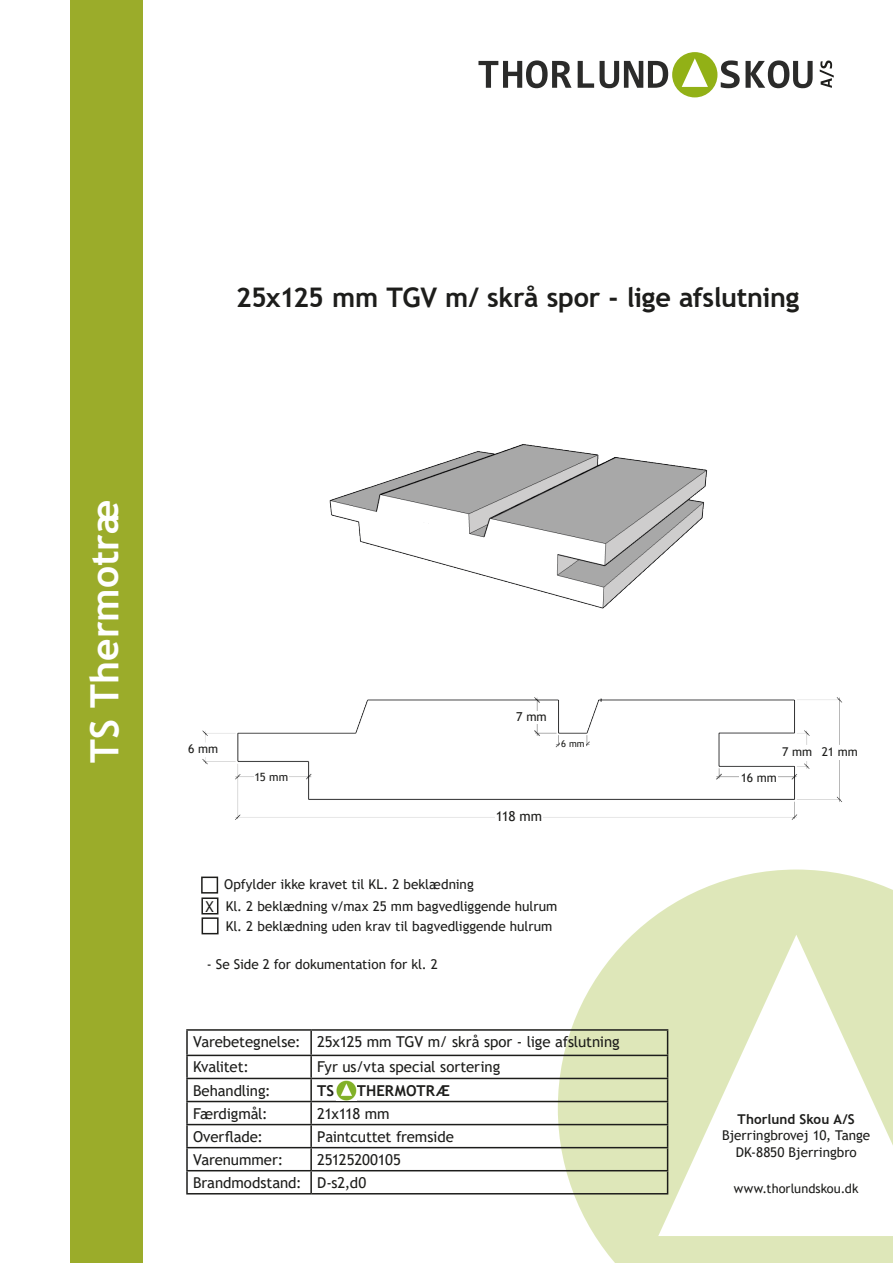
<style>
.page{position:relative;width:893px;height:1263px;background:#fff}
.page>*{position:absolute;margin:0;border:0;box-sizing:border-box;transform-origin:0 0}
.t1{font:700 39px "Trebuchet MS";color:#fff}
.Profil_navn{font:700 27px "Trebuchet MS";letter-spacing:-.015em;color:#1d1d1b}
.Profil_info{font:15px "Trebuchet MS";letter-spacing:-.01em;color:#1d1d1b}
.Profil_info-2{font:700 15px "Trebuchet MS";letter-spacing:.005em;color:#1d1d1b}
.Profil_info-3{font:15px "Trebuchet MS";letter-spacing:-.045em;color:#1d1d1b}
.Profil_info-4{font:13.65px "Trebuchet MS";color:#1d1d1b}
.Profil_info-5{font:13.5px/16.2px "Trebuchet MS";color:#1d1d1b;text-align:center}
.t2{font:700 13.5px "Trebuchet MS";letter-spacing:.005em;color:#1d1d1b}
.t3{font:12.75px "Trebuchet MS";letter-spacing:.005em;color:#1d1d1b}
.Profil_info-6{font:12.3px "Trebuchet MS";color:#1d1d1b}
.Profil_info-7{font:12.15px "Trebuchet MS";letter-spacing:.005em;color:#1d1d1b}
.Profil_info-8{font:11.4px "Trebuchet MS";color:#1d1d1b}
.Profil_info-9{font:9.45px "Trebuchet MS";color:#1d1d1b}
</style>
<div class="page">
<svg style="left:558px;top:869px;width:335px;height:394px;fill:#dee7b9"></svg>
<svg style="left:658px;top:935px;width:235px;height:301px"></svg>
<div style="left:70px;top:0;width:72px;height:1263px;background:#9bac2a"></div>
<div style="left:672px;top:52px;width:45px;height:45px;background:#92b116;border-radius:50%"></div>
<svg style="left:478px;top:60px;width:94px;height:28px"></svg>
<svg style="left:578px;top:61px;width:16px;height:27px"></svg>
<svg style="left:600px;top:61px;width:68px;height:27px"></svg>
<svg style="left:721px;top:60px;width:92px;height:28px"></svg>
<svg style="left:820px;top:61px;width:14px;height:27px"></svg>
<svg style="left:682px;top:58px;width:26px;height:29px"></svg>
<img style="left:202px;top:697px;width:641px;height:123px">
<hr style="left:186px;top:1029px;width:125px;height:2px;background:#1d1d1b">
<hr style="left:186px;top:1031px;width:2px;height:24px;background:#1d1d1b">
<hr style="left:311px;top:1029px;width:357px;height:2px;background:#1d1d1b">
<hr style="left:310px;top:1031px;width:2px;height:24px;background:#1d1d1b">
<hr style="left:186px;top:1055px;width:125px;height:1px;background:#1d1d1b">
<hr style="left:186px;top:1056px;width:2px;height:22px;background:#1d1d1b">
<hr style="left:311px;top:1055px;width:357px;height:1px;background:#1d1d1b">
<hr style="left:310px;top:1056px;width:2px;height:22px;background:#1d1d1b">
<hr style="left:186px;top:1078px;width:125px;height:1px;background:#1d1d1b">
<hr style="left:186px;top:1079px;width:2px;height:22px;background:#1d1d1b">
<hr style="left:311px;top:1078px;width:357px;height:1px;background:#1d1d1b">
<hr style="left:310px;top:1079px;width:2px;height:22px;background:#1d1d1b">
<hr style="left:186px;top:1101px;width:125px;height:1px;background:#1d1d1b">
<hr style="left:186px;top:1102px;width:2px;height:22px;background:#1d1d1b">
<hr style="left:311px;top:1101px;width:357px;height:1px;background:#1d1d1b">
<hr style="left:310px;top:1102px;width:2px;height:22px;background:#1d1d1b">
<hr style="left:186px;top:1124px;width:125px;height:1px;background:#1d1d1b">
<hr style="left:186px;top:1125px;width:2px;height:22px;background:#1d1d1b">
<hr style="left:311px;top:1124px;width:357px;height:1px;background:#1d1d1b">
<hr style="left:310px;top:1125px;width:2px;height:22px;background:#1d1d1b">
<hr style="left:186px;top:1147px;width:125px;height:1px;background:#1d1d1b">
<hr style="left:186px;top:1148px;width:2px;height:22px;background:#1d1d1b">
<hr style="left:311px;top:1147px;width:357px;height:1px;background:#1d1d1b">
<hr style="left:310px;top:1148px;width:2px;height:22px;background:#1d1d1b">
<hr style="left:186px;top:1170px;width:125px;height:1px;background:#1d1d1b">
<hr style="left:186px;top:1171px;width:2px;height:22px;background:#1d1d1b">
<hr style="left:311px;top:1170px;width:357px;height:1px;background:#1d1d1b">
<hr style="left:310px;top:1171px;width:2px;height:22px;background:#1d1d1b">
<svg style="left:667px;top:1031px;width:1px;height:162px"></svg>
<hr style="left:186px;top:1193px;width:125px;height:1px;background:#1d1d1b">
<hr style="left:311px;top:1193px;width:357px;height:1px;background:#1d1d1b">
<div style="left:201px;top:876px;width:17px;height:17px;border:2px solid #1d1d1b"></div>
<div style="left:201px;top:897px;width:17px;height:17px;border:2px solid #1d1d1b"></div>
<div style="left:202px;top:917px;width:17px;height:17px;border:2px solid #1d1d1b"></div>
<div style="left:740px;top:773px;width:38px;height:12px;background:#fff"></div>
<div style="left:186px;top:744px;width:34px;height:12px;background:#fff"></div>
<div style="left:254px;top:773px;width:34px;height:12px;background:#fff"></div>
<div style="left:495px;top:810px;width:48px;height:13px;background:#fff"></div>
<div style="left:778px;top:747px;width:38px;height:14px;background:#fff"></div>
<div style="left:819px;top:747px;width:42px;height:13px;background:#fff"></div>
<img style="left:336px;top:1080px;width:20px;height:20px">
<div style="left:514px;top:711px;width:35px;height:13px;background:#fff"></div>
<div style="left:560px;top:740px;width:26px;height:10px;background:#fff"></div>
<img style="left:329px;top:444px;width:379px;height:165px">
<p class="Profil_navn" style="left:236px;top:280px;width:565px">25x125 mm TGV m/ skrå spor - lige afslutning</p>
<h1 class="t1" style="left:80px;top:763px;width:264px;rotate:-90deg">TS Thermotræ</h1>
<p class="Profil_info-7" style="left:188px;top:741px;width:32px">6 mm</p>
<p class="Profil_info-8" style="left:254px;top:770px;width:35px">15 mm</p>
<p class="Profil_info-6" style="left:516px;top:708px;width:32px">7 mm</p>
<p class="Profil_info-9" style="left:561px;top:738px;width:25px">6 mm</p>
<p class="Profil_info-4" style="left:496px;top:807px;width:48px">118 mm</p>
<p class="Profil_info-5" style="left:224px;top:876px;width:251px">Opfylder ikke kravet til KL. 2 beklædning</p>
<p class="Profil_info-5" style="left:226px;top:898px;width:333px">Kl. 2 beklædning v/max 25 mm bagvedliggende hulrum</p>
<p class="Profil_info-5" style="left:226px;top:918px;width:328px">Kl. 2 beklædning uden krav til bagvedliggende hulrum</p>
<p class="Profil_info-5" style="left:207px;top:956px;width:233px">- Se Side 2 for dokumentation for kl. 2</p>
<p class="Profil_info" style="left:206px;top:897px;width:10px">X</p>
<p class="Profil_info" style="left:193px;top:1032px;width:109px">Varebetegnelse:</p>
<p class="Profil_info" style="left:317px;top:1032px;width:304px">25x125 mm TGV m/ skrå spor - lige afslutning</p>
<p class="Profil_info" style="left:193px;top:1058px;width:57px">Kvalitet:</p>
<p class="Profil_info" style="left:317px;top:1058px;width:185px">Fyr us/vta special sortering</p>
<p class="Profil_info" style="left:193px;top:1081px;width:79px">Behandling:</p>
<p class="Profil_info-2" style="left:317px;top:1081px;width:19px">TS</p>
<p class="Profil_info-2" style="left:357px;top:1081px;width:94px">THERMOTRÆ</p>
<p class="Profil_info" style="left:193px;top:1104px;width:76px">Færdigmål:</p>
<p class="Profil_info-3" style="left:317px;top:1104px;width:74px">21x118 mm</p>
<p class="Profil_info" style="left:193px;top:1127px;width:71px">Overflade:</p>
<p class="Profil_info" style="left:317px;top:1127px;width:138px">Paintcuttet fremside</p>
<p class="Profil_info" style="left:193px;top:1150px;width:92px">Varenummer:</p>
<p class="Profil_info" style="left:317px;top:1150px;width:85px">25125200105</p>
<p class="Profil_info" style="left:193px;top:1173px;width:110px">Brandmodstand:</p>
<p class="Profil_info" style="left:317px;top:1173px;width:51px">D-s2,d0</p>
<p class="Profil_info-7" style="left:782px;top:744px;width:32px">7 mm</p>
<p class="Profil_info-7" style="left:822px;top:744px;width:38px">21 mm</p>
<p class="Profil_info-7" style="left:741px;top:770px;width:37px">16 mm</p>
<p class="t2" style="left:738px;top:1111px;width:119px">Thorlund Skou A/S</p>
<p class="Profil_info-5" style="left:722px;top:1127px;width:150px">Bjerringbrovej 10, Tange<br>DK-8850 Bjerringbro</p>
<p class="t3" style="left:734px;top:1181px;width:126px">www.thorlundskou.dk</p>
</div>
